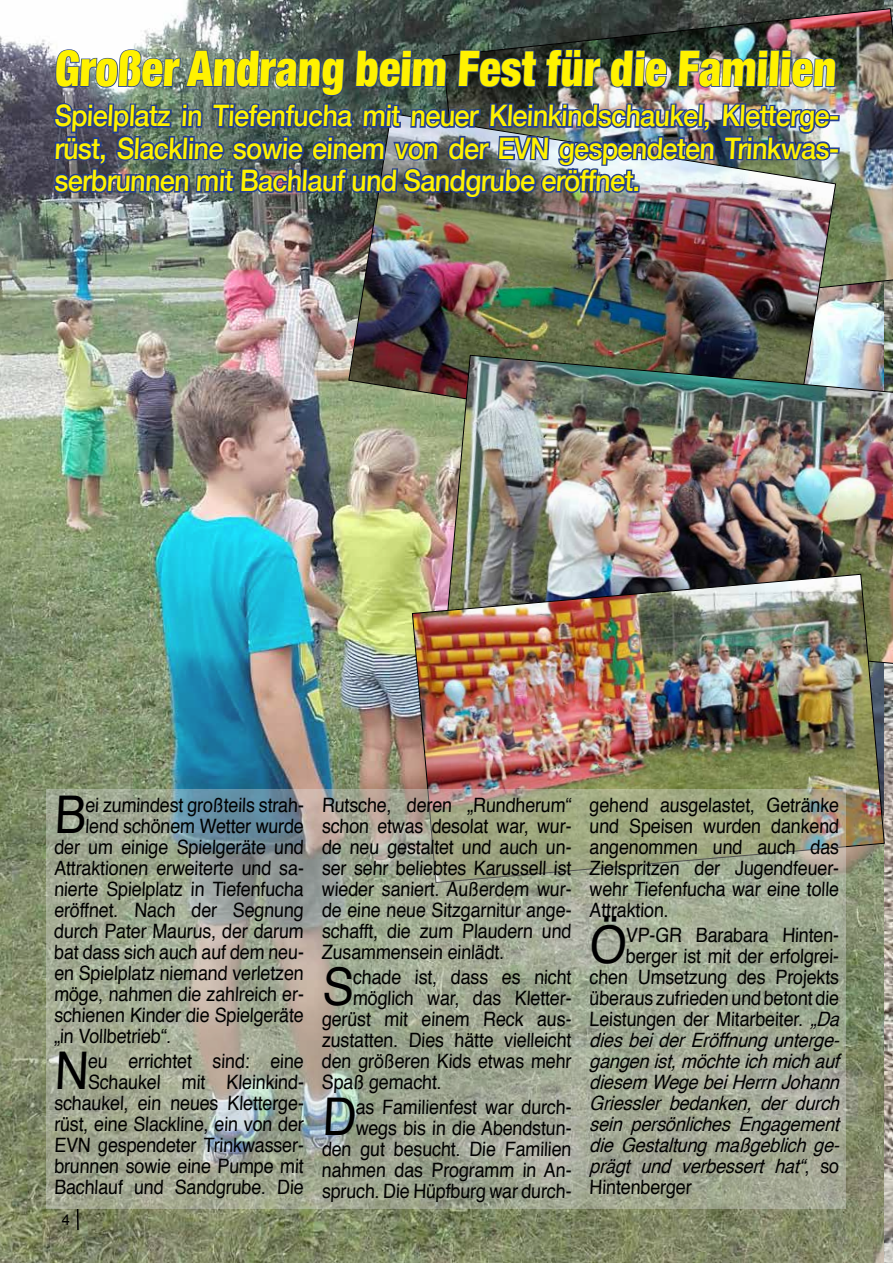
<style>
.page{position:relative;width:893px;height:1263px;background:#fff}
.page>*{position:absolute;margin:0;border:0;box-sizing:border-box;transform-origin:0 0}
.t1{font:52.05px "Helvetica";color:#000;scale:.91 1}
.t2{font:900 condensed 49.5px "Helvetica Neue LT Std";color:#fff200;scale:.91 1}
.t3{font:500 29.7px/32.4px "Helvetica Neue";color:#fff200;text-align:justify;scale:.91 1}
.t4{font:19.8px/21px "Helvetica";color:#000;text-align:right;scale:.91 1}
.t5{font:italic 19.8px "Helvetica";letter-spacing:-.01em;color:#000;scale:.91 1}
.t6{font:15px "Arial";color:#000}
.s1{font-style:italic}
.s2{font-style:normal}
</style>
<div class="page">
<img style="left:0;top:0;width:884px;height:1263px">
<img style="left:884px;top:0;width:9px;height:1263px">
<hr style="left:77px;top:1209px;width:2px;height:21px;background:#000">
<img style="left:836px;top:8px;width:57px;height:317px">
<img style="left:348px;top:303px;width:488px;height:148px">
<img style="left:446px;top:355px;width:447px;height:309px">
<img style="left:412px;top:574px;width:473px;height:309px">
<div style="left:829px;top:115px;width:11px;height:6px;border:3px solid #25408f"></div>
<div style="left:829px;top:147px;width:11px;height:7px;border:3px solid #25408f"></div>
<img style="left:52px;top:1px;width:785px;height:302px">
<div style="left:633px;top:186px;width:7px;height:7px;border:3px solid #25408f"></div>
<svg style="left:47px;top:790px;width:799px;height:419px;background:#a3a995"></svg>
<h2 class="t2" style="left:54px;top:38px;width:864px">Großer Andrang beim Fest für die Familien</h2>
<h3 class="t3" style="left:54px;top:97px;width:867px">Spielplatz in Tiefenfucha mit neuer Kleinkindschaukel, Kletterge&shy;rüst, Slackline sowie einem von der EVN gespendeten Trinkwas&shy;serbrunnen mit Bachlauf und Sandgrube eröffnet.</h3>
<h1 class="t1" style="left:54px;top:774px;width:41px">B</h1>
<p class="t4" style="left:85px;top:795px;width:244px">ei zumindest großteils strah-</p>
<p class="t4" style="left:85px;top:816px;width:243px">lend schönem Wetter wurde</p>
<p class="t4" style="left:54px;top:837px;width:278px">der um einige Spielgeräte und</p>
<p class="t4" style="left:54px;top:858px;width:278px">Attraktionen erweiterte und sa-</p>
<p class="t4" style="left:54px;top:879px;width:278px">nierte Spielplatz in Tiefenfucha</p>
<p class="t4" style="left:54px;top:900px;width:278px">eröffnet. Nach der Segnung</p>
<p class="t4" style="left:54px;top:921px;width:278px">durch Pater Maurus, der darum</p>
<p class="t4" style="left:54px;top:942px;width:278px">bat dass sich auch auf dem neu-</p>
<p class="t4" style="left:54px;top:963px;width:278px">en Spielplatz niemand verletzen</p>
<p class="t4" style="left:54px;top:984px;width:278px">möge, nahmen die zahlreich er-</p>
<p class="t4" style="left:54px;top:1005px;width:278px">schienen Kinder die Spielgeräte</p>
<p class="t4" style="left:54px;top:1026px;width:132px">„in Vollbetrieb“.</p>
<h1 class="t1" style="left:54px;top:1031px;width:44px">N</h1>
<p class="t4" style="left:54px;top:1051px;width:278px">eu errichtet sind: eine<br>Schaukel mit Kleinkind&shy;schaukel, ein neues Kletterge&shy;rüst, eine Slackline, ein von der<br>EVN gespendeter Trinkwasser&shy;brunnen sowie eine Pumpe mit<br>Bachlauf und Sandgrube. Die</p>
<p class="t6" style="left:62px;top:1210px;width:10px">4</p>
<p class="t4" style="left:322px;top:795px;width:278px;text-align:justify">Rutsche, deren „Rundherum“ schon etwas desolat war, wur&shy;de neu gestaltet und auch un&shy;ser sehr beliebtes Karussell ist wieder saniert. Außerdem wur&shy;de eine neue Sitzgarnitur ange&shy;schafft, die zum Plaudern und Zusammensein einlädt.</p>
<h1 class="t1" style="left:322px;top:947px;width:41px">S</h1>
<p class="t4" style="left:353px;top:967px;width:243px">chade ist, dass es nicht</p>
<p class="t4" style="left:353px;top:988px;width:244px">möglich war, das Kletter-</p>
<p class="t4" style="left:322px;top:1009px;width:278px">gerüst mit einem Reck aus-</p>
<p class="t4" style="left:322px;top:1030px;width:278px">zustatten. Dies hätte vielleicht</p>
<p class="t4" style="left:322px;top:1051px;width:278px">den größeren Kids etwas mehr</p>
<p class="t4" style="left:322px;top:1072px;width:135px">Spaß gemacht.</p>
<h1 class="t1" style="left:322px;top:1077px;width:44px">D</h1>
<p class="t4" style="left:322px;top:1097px;width:278px">as Familienfest war durch&shy;wegs bis in die Abendstun&shy;den gut besucht. Die Familien nahmen das Programm in An&shy;spruch. Die Hüpfburg war durch-</p>
<p class="t4" style="left:589px;top:795px;width:278px;text-align:justify">gehend ausgelastet, Getränke und Speisen wurden dankend angenommen und auch das Zielspritzen der Jugendfeuer&shy;wehr Tiefenfucha war eine tolle Attraktion.</p>
<h1 class="t1" style="left:589px;top:905px;width:47px">Ö</h1>
<p class="t4" style="left:626px;top:925px;width:238px">VP-GR Barabara Hinten-</p>
<p class="t4" style="left:626px;top:946px;width:238px">berger ist mit der erfolgrei-</p>
<p class="t4" style="left:589px;top:967px;width:278px">chen Umsetzung des Projekts</p>
<p class="t4" style="left:589px;top:988px;width:278px">überaus zufrieden und betont die</p>
<p class="t4" style="left:589px;top:1009px;width:278px">Leistungen der Mitarbeiter. <span class="s1">„Da</span></p>
<p class="t5" style="left:589px;top:1025px;width:278px">dies bei der Eröffnung unterge-</p>
<p class="t5" style="left:589px;top:1046px;width:276px">gangen ist, möchte ich mich auf</p>
<p class="t5" style="left:589px;top:1067px;width:278px">diesem Wege bei Herrn Johann</p>
<p class="t5" style="left:589px;top:1088px;width:276px">Griessler bedanken, der durch</p>
<p class="t5" style="left:589px;top:1109px;width:276px">sein persönliches Engagement</p>
<p class="t5" style="left:589px;top:1130px;width:278px">die Gestaltung maßgeblich ge-</p>
<p class="t5" style="left:589px;top:1151px;width:278px">prägt und verbessert hat“<span class="s2">, so</span></p>
<p class="t4" style="left:589px;top:1177px;width:115px">Hintenberger</p>
</div>
